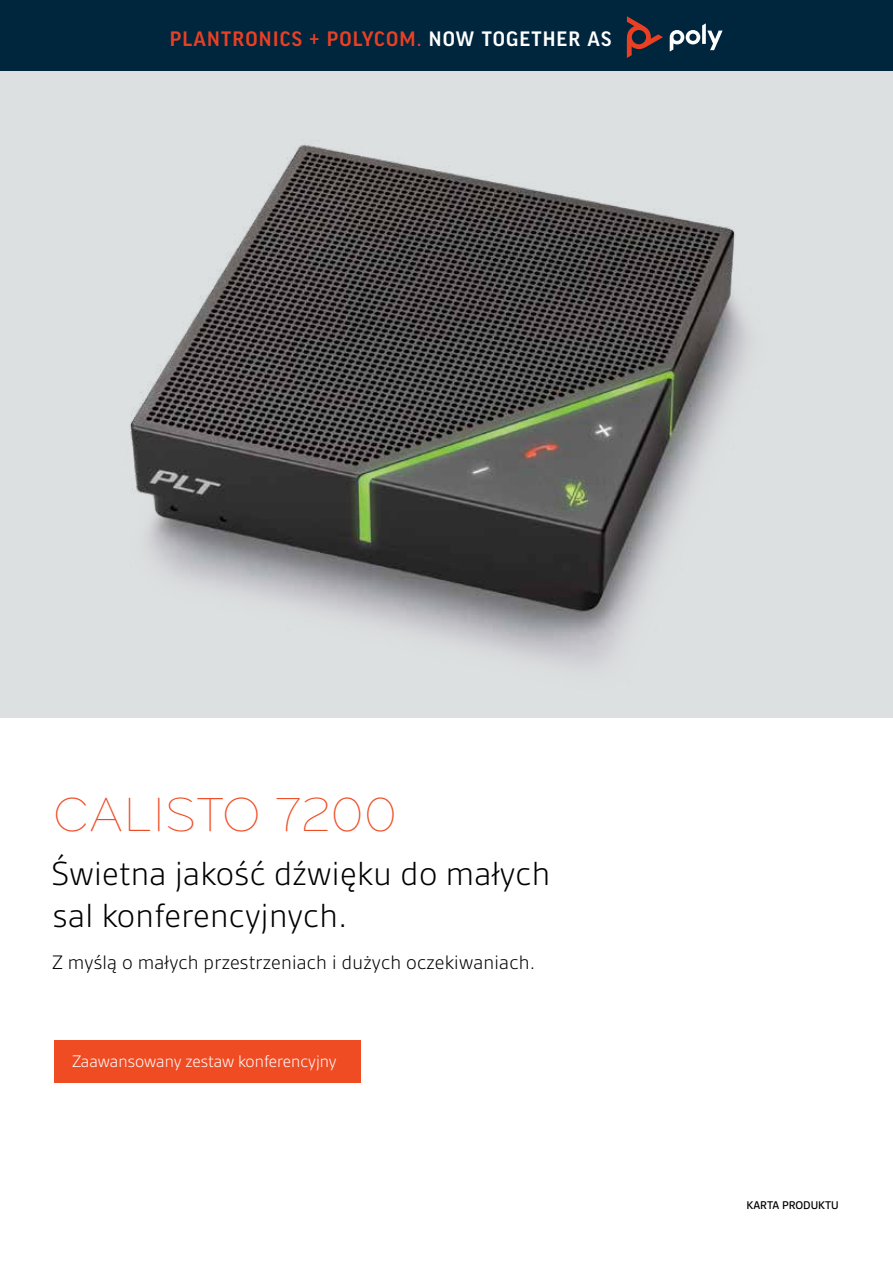
<style>
.page{position:relative;width:893px;height:1263px;background:#fff}
.page>*{position:absolute;margin:0;border:0;box-sizing:border-box;transform-origin:0 0}
.t1{font:300 49.5px "Bryant";letter-spacing:-.005em;color:#f04c24}
.t2{font:300 36px/42px "Gesta";letter-spacing:.01em;color:#000}
.t3{font:500 22.2px "Good Headline Pro";letter-spacing:.05em;color:#e94024}
.t4{font:300 21px "Gesta";letter-spacing:.01em;color:#000}
.t5{font:300 18px "Gesta";color:#fff}
.t6{font:500 12px "Gesta";color:#000}
.s1{color:#fff}
</style>
<div class="page">
<div style="left:0;top:71px;width:893px;height:646px;background:#dde0e1"></div>
<img style="left:130px;top:144px;width:618px;height:522px">
<div style="left:54px;top:1040px;width:306px;height:43px;background:#f04c24"></div>
<div style="left:0;top:0;width:893px;height:71px;background:#00263e"></div>
<svg style="left:670px;top:23px;width:53px;height:29px"></svg>
<svg style="left:627px;top:16px;width:36px;height:42px"></svg>
<p class="t3" style="left:170px;top:28px;width:443px">PLANTRONICS + POLYCOM. <span class="s1">NOW TOGETHER AS</span></p>
<h1 class="t1" style="left:53px;top:786px;width:346px">CALISTO 7200</h1>
<h2 class="t2" style="left:52px;top:852px;width:500px">Świetna jakość dźwięku do małych sal konferencyjnych.</h2>
<p class="t4" style="left:52px;top:951px;width:484px">Z myślą o małych przestrzeniach i dużych oczekiwaniach.</p>
<p class="t5" style="left:72px;top:1051px;width:266px">Zaawansowany zestaw konferencyjny</p>
<p class="t6" style="left:747px;top:1198px;width:94px">KARTA PRODUKTU</p>
</div>
